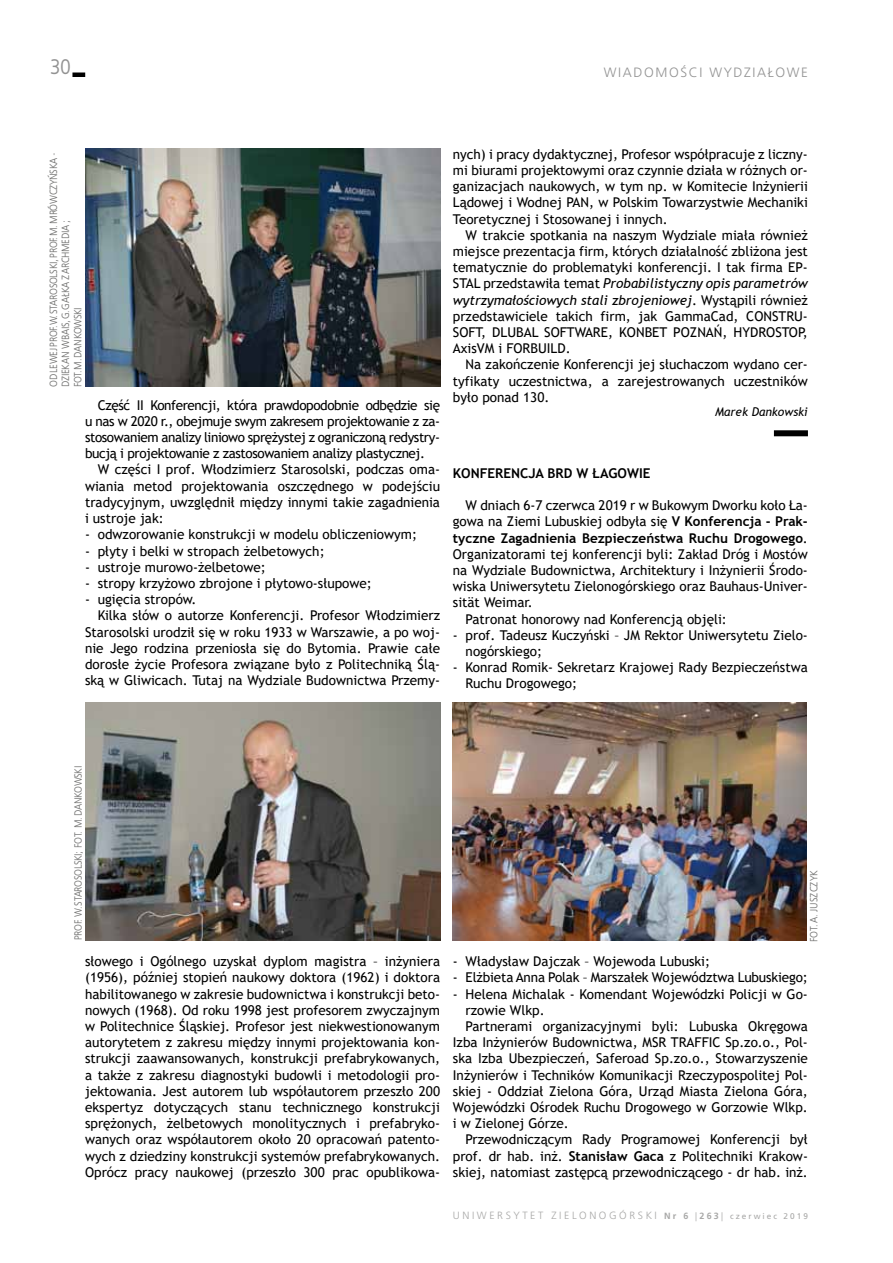
<style>
.page{position:relative;width:893px;height:1263px;background:#fff}
.page>*{position:absolute;margin:0;border:0;box-sizing:border-box;transform-origin:0 0}
.t1{font:21px "EFN Bureau OT";color:#929292}
.t2{font:13.5px/16.2px "Trebuchet MS";color:#000;text-align:justify}
.t3{font:700 13.5px "Trebuchet MS";color:#000}
.t4{font:300 13.5px "Frutiger LT Pro";letter-spacing:.12em;color:#929292}
.t5{font:italic 12px "Trebuchet MS";color:#000}
.t6{font:10.5px/12px "EFN Bureau OT";letter-spacing:-.02em;color:#777776}
.t7{font:300 10.5px "Frutiger LT Pro";letter-spacing:.245em;color:#a8a8a7}
.t8{font:10.5px "EFN Bureau OT";letter-spacing:.02em;color:#777776}
.s1{font-style:italic}
.s2{font-weight:700}
.s3{font-weight:400}
.s4{font-weight:700;font-size:9px}
.s5{font-size:9px}
.s6{font-weight:400;font-size:8.25px}
</style>
<div class="page">
<div style="left:72px;top:72px;width:13px;height:5px;background:#000"></div>
<img style="left:85px;top:149px;width:355px;height:237px">
<img style="left:85px;top:703px;width:355px;height:237px">
<div style="left:774px;top:430px;width:34px;height:6px;background:#000"></div>
<img style="left:453px;top:703px;width:354px;height:238px">
<h1 class="t1" style="left:50px;top:55px;width:22px">30</h1>
<p class="t4" style="left:604px;top:65px;width:105px">WIADOMOŚCIWY</p>
<p class="t4" style="left:734px;top:65px;width:54px">DZIAŁOWE</p>
<p class="t6" style="left:48px;top:387px;width:236px;rotate:-90deg">od lewej prof. W. Starosolski, prof. M. Mrówczyńska - dziekan WBAIS, G. Gałka z ARCHMEDIA ;<br>fot. M. Dankowski</p>
<p class="t2" style="left:453px;top:146px;width:357px">nych) i pracy dydaktycznej, Profesor współpracuje z liczny&shy;mi biurami projektowymi oraz czynnie działa w różnych or&shy;ganizacjach naukowych, w tym np. w Komitecie Inżynierii Lądowej i Wodnej PAN, w Polskim Towarzystwie Mechaniki Teoretycznej i Stosowanej i innych.</p>
<p class="t2" style="left:453px;top:227px;width:357px;text-indent:13px">W trakcie spotkania na naszym Wydziale miała również miejsce prezentacja firm, których działalność zbliżona jest tematycznie do problematyki konferencji. I tak firma EP-STAL przedstawiła temat <span class="s1">Probabilistyczny opis parametrów wytrzymałościowych stali zbrojeniowej</span>. Wystąpili również przedstawiciele takich firm, jak GammaCad, CONSTRU-SOFT, DLUBAL SOFTWARE, KONBET POZNAŃ, HYDROSTOP, AxisVM i FORBUILD.</p>
<p class="t2" style="left:453px;top:356px;width:357px;text-indent:13px">Na zakończenie Konferencji jej słuchaczom wydano cer&shy;tyfikaty uczestnictwa, a zarejestrowanych uczestników było ponad 130.</p>
<p class="t5" style="left:715px;top:405px;width:94px">Marek Dankowski</p>
<p class="t2" style="left:85px;top:397px;width:357px;text-indent:13px">Część II Konferencji, która prawdopodobnie odbędzie się u nas w 2020 r., obejmuje swym zakresem projektowanie z za&shy;stosowaniem analizy liniowo sprężystej z ograniczoną redystry&shy;bucją i projektowanie z zastosowaniem analizy plastycznej.</p>
<p class="t2" style="left:85px;top:461px;width:357px;text-indent:13px">W części I prof. Włodzimierz Starosolski, podczas oma&shy;wiania metod projektowania oszczędnego w podejściu tradycyjnym, uwzględnił między innymi takie zagadnienia i ustroje jak:</p>
<p class="t2" style="left:85px;top:526px;width:333px">- odwzorowanie konstrukcji w modelu obliczeniowym;</p>
<p class="t2" style="left:85px;top:542px;width:241px">- płyty i belki w stropach żelbetowych;</p>
<p class="t2" style="left:85px;top:559px;width:182px">- ustroje murowo-żelbetowe;</p>
<p class="t2" style="left:85px;top:575px;width:288px">- stropy krzyżowo zbrojone i płytowo-słupowe;</p>
<p class="t2" style="left:85px;top:591px;width:113px">- ugięcia stropów.</p>
<p class="t2" style="left:98px;top:607px;width:344px">Kilka słów o autorze Konferencji. Profesor Włodzimierz</p>
<p class="t2" style="left:85px;top:623px;width:357px">Starosolski urodził się w roku 1933 w Warszawie, a po woj-</p>
<p class="t2" style="left:85px;top:640px;width:357px">nie Jego rodzina przeniosła się do Bytomia. Prawie całe</p>
<p class="t2" style="left:85px;top:656px;width:357px">dorosłe życie Profesora związane było z Politechniką Ślą-</p>
<p class="t2" style="left:85px;top:672px;width:357px">ską w Gliwicach. Tutaj na Wydziale Budownictwa Przemy-</p>
<p class="t3" style="left:453px;top:464px;width:199px">KONFERENCJA BRD W ŁAGOWIE</p>
<p class="t2" style="left:466px;top:497px;width:344px">W dniach 6-7 czerwca 2019 r w Bukowym Dworku koło Ła-</p>
<p class="t2" style="left:453px;top:513px;width:357px">gowa na Ziemi Lubuskiej odbyła się <span class="s2">V Konferencja - Prak-</span></p>
<p class="t3" style="left:453px;top:529px;width:357px">tyczne Zagadnienia Bezpieczeństwa Ruchu Drogowego<span class="s3">.</span></p>
<p class="t2" style="left:453px;top:546px;width:357px">Organizatorami tej konferencji byli: Zakład Dróg i Mostów</p>
<p class="t2" style="left:453px;top:562px;width:357px">na Wydziale Budownictwa, Architektury i Inżynierii Środo-</p>
<p class="t2" style="left:453px;top:578px;width:357px">wiska Uniwersytetu Zielonogórskiego oraz Bauhaus-Univer-</p>
<p class="t2" style="left:453px;top:594px;width:81px">sität Weimar.</p>
<p class="t2" style="left:466px;top:610px;width:263px">Patronat honorowy nad Konferencją objęli:</p>
<p class="t2" style="left:466px;top:627px;width:344px;text-indent:-13px">- prof. Tadeusz Kuczyński – JM Rektor Uniwersytetu Zielo&shy;nogórskiego;</p>
<p class="t2" style="left:466px;top:659px;width:344px;text-indent:-13px">- Konrad Romik- Sekretarz Krajowej Rady Bezpieczeństwa<br>Ruchu Drogowego;</p>
<p class="t6" style="left:72px;top:940px;width:176px;rotate:-90deg">prof. W. Starosolski; fot. M. Dankowski</p>
<p class="t2" style="left:85px;top:953px;width:357px">słowego i Ogólnego uzyskał dyplom magistra – inżyniera (1956), później stopień naukowy doktora (1962) i doktora habilitowanego w zakresie budownictwa i konstrukcji beto&shy;nowych (1968). Od roku 1998 jest profesorem zwyczajnym w Politechnice Śląskiej. Profesor jest niekwestionowanym autorytetem z zakresu między innymi projektowania kon&shy;strukcji zaawansowanych, konstrukcji prefabrykowanych, a także z zakresu diagnostyki budowli i metodologii pro&shy;jektowania. Jest autorem lub współautorem przeszło 200 ekspertyz dotyczących stanu technicznego konstrukcji sprężonych, żelbetowych monolitycznych i prefabryko&shy;wanych oraz współautorem około 20 opracowań patento&shy;wych z dziedziny konstrukcji systemów prefabrykowanych.<br>Oprócz pracy naukowej (przeszło 300 prac opublikowa-</p>
<p class="t8" style="left:808px;top:942px;width:74px;rotate:-90deg">fot. A. Juszczyk</p>
<p class="t2" style="left:453px;top:953px;width:259px">- Władysław Dajczak – Wojewoda Lubuski;</p>
<p class="t2" style="left:453px;top:969px;width:356px">- Elżbieta Anna Polak – Marszałek Województwa Lubuskiego;</p>
<p class="t2" style="left:453px;top:985px;width:357px">- Helena Michalak - Komendant Wojewódzki Policji w Go-</p>
<p class="t2" style="left:466px;top:1002px;width:80px">rzowie Wlkp.</p>
<p class="t2" style="left:466px;top:1018px;width:344px">Partnerami organizacyjnymi byli: Lubuska Okręgowa</p>
<p class="t2" style="left:453px;top:1034px;width:357px">Izba Inżynierów Budownictwa, MSR TRAFFIC Sp.zo.o., Pol-</p>
<p class="t2" style="left:453px;top:1050px;width:357px">ska Izba Ubezpieczeń, Saferoad Sp.zo.o., Stowarzyszenie</p>
<p class="t2" style="left:453px;top:1066px;width:357px">Inżynierów i Techników Komunikacji Rzeczypospolitej Pol-</p>
<p class="t2" style="left:453px;top:1083px;width:357px">skiej - Oddział Zielona Góra, Urząd Miasta Zielona Góra,</p>
<p class="t2" style="left:453px;top:1099px;width:357px">Wojewódzki Ośrodek Ruchu Drogowego w Gorzowie Wlkp.</p>
<p class="t2" style="left:453px;top:1115px;width:117px">i w Zielonej Górze.</p>
<p class="t2" style="left:466px;top:1131px;width:344px">Przewodniczącym Rady Programowej Konferencji był</p>
<p class="t2" style="left:453px;top:1147px;width:357px">prof. dr hab. inż. <span class="s2">Stanisław Gaca</span> z Politechniki Krakow-</p>
<p class="t2" style="left:453px;top:1164px;width:357px">skiej, natomiast zastępcą przewodniczącego - dr hab. inż.</p>
<p class="t7" style="left:453px;top:1209px;width:357px">UNIWERSYTET ZIELONOGÓRSKI <span class="s4">Nr 6</span> <span class="s5">|</span><span class="s4">263</span><span class="s5">|</span> <span class="s6">czerwiec 2019</span></p>
</div>
